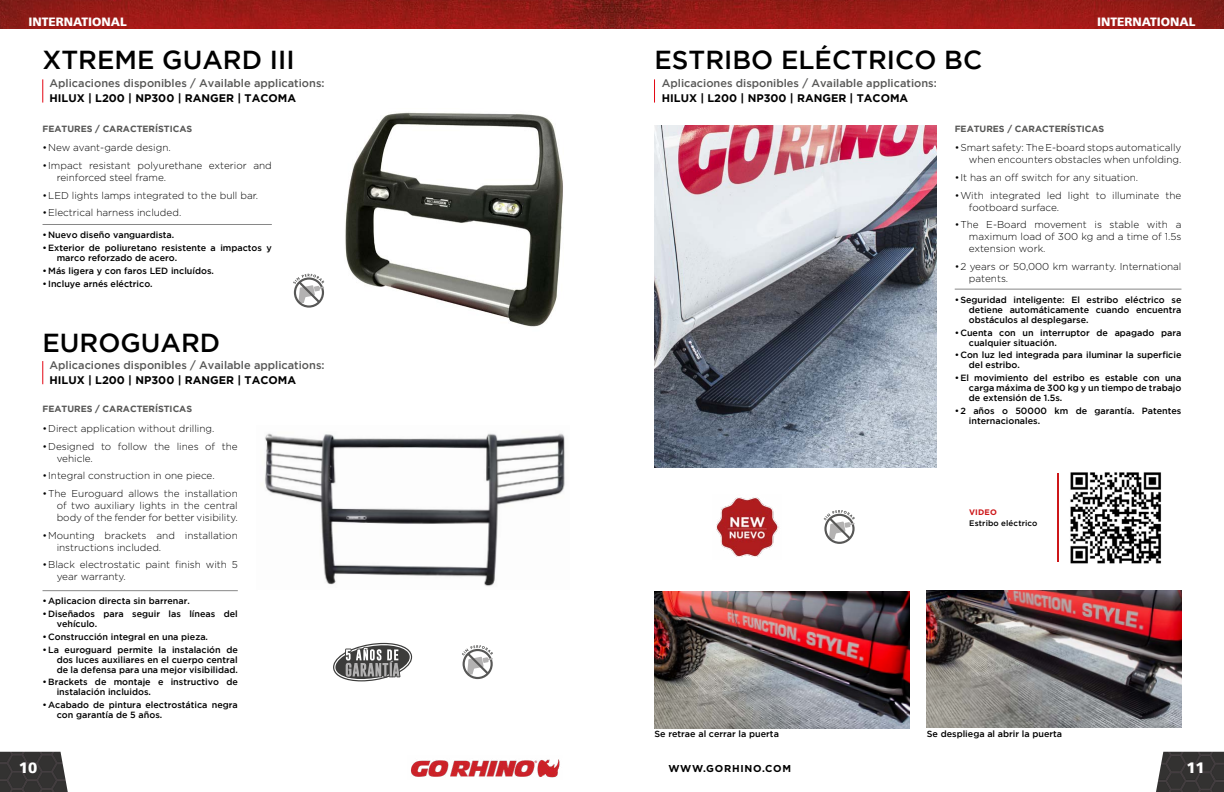
<style>
.page{position:relative;width:1224px;height:792px;background:#fff}
.page>*{position:absolute;margin:0;border:0;box-sizing:border-box;transform-origin:0 0}
.t1{font:500 26px "Gotham";color:#000}
.t2{font:900 15px "Frutiger";color:#fff}
.t3{font:900 12px "Frutiger";color:#fff}
.t4{font:500 11px "Gotham";color:#575756}
.t5{font:700 11px "Gotham";color:#000}
.t6{font:300 10px/12px "Gotham";color:#000}
.t7{font:700 10px "Gotham";letter-spacing:.075em;color:#000}
.t8{font:500 9px/10px "Gotham";color:#000}
.t9{font:700 9px "Gotham";color:#575756}
.t10{font:500 8px "Gotham";letter-spacing:.015em;color:#000}
.t11{font:700 8px "Gotham";letter-spacing:.02em;color:#cd1719}
</style>
<div class="page">
<img style="left:0;top:752px;width:68px;height:40px">
<img style="left:1156px;top:752px;width:68px;height:40px">
<img style="left:0;top:0;width:1224px;height:28px">
<img style="left:411px;top:759px;width:149px;height:19px">
<img style="left:265px;top:433px;width:300px;height:154px">
<img style="left:345px;top:112px;width:218px;height:215px">
<svg style="left:333px;top:643px;width:80px;height:38px"></svg>
<svg style="left:462px;top:645px;width:31px;height:34px"></svg>
<img style="left:654px;top:125px;width:283px;height:342px">
<img style="left:927px;top:591px;width:254px;height:137px">
<img style="left:655px;top:592px;width:254px;height:136px">
<img style="left:1070px;top:472px;width:91px;height:92px">
<hr style="left:1057px;top:473px;width:2px;height:88px;background:#cd1719">
<svg style="left:824px;top:510px;width:31px;height:34px"></svg>
<img style="left:716px;top:497px;width:63px;height:60px">
<svg style="left:293px;top:274px;width:31px;height:34px"></svg>
<hr style="left:43px;top:224px;width:229px;height:1px;background:#878787">
<hr style="left:43px;top:590px;width:195px;height:1px;background:#878787">
<hr style="left:955px;top:289px;width:226px;height:1px;background:#878787">
<svg style="left:43px;top:79px;width:1px;height:24px"></svg>
<svg style="left:43px;top:361px;width:1px;height:23px"></svg>
<svg style="left:654px;top:79px;width:1px;height:24px"></svg>
<h3 class="t3" style="left:28px;top:14px;width:100px">INTERNATIONAL</h3>
<h3 class="t3" style="left:1097px;top:14px;width:100px">INTERNATIONAL</h3>
<h1 class="t1" style="left:43px;top:45px;width:254px">XTREME GUARD III</h1>
<p class="t4" style="left:50px;top:77px;width:276px">Aplicaciones disponibles / Available applications:</p>
<p class="t5" style="left:50px;top:92px;width:248px">HILUX | L200 | NP300 | RANGER | TACOMA</p>
<p class="t9" style="left:43px;top:123px;width:151px">FEATURES / CARACTERÍSTICAS</p>
<p class="t6" style="left:43px;top:142px;width:130px">•New avant-garde design.</p>
<p class="t6" style="left:57px;top:159px;width:217px;text-indent:-14px">•Impact resistant polyurethane exterior and reinforced steel frame.</p>
<p class="t6" style="left:43px;top:189px;width:217px">•LED lights lamps integrated to the bull bar.</p>
<p class="t6" style="left:43px;top:207px;width:140px">•Electrical harness included.</p>
<p class="t8" style="left:43px;top:230px;width:133px">•Nuevo diseño vanguardista.</p>
<p class="t8" style="left:57px;top:243px;width:217px;text-indent:-14px">•Exterior de poliuretano resistente a impactos y marco reforzado de acero.</p>
<p class="t8" style="left:43px;top:266px;width:173px">•Más ligera y con faros LED incluídos.</p>
<p class="t8" style="left:43px;top:279px;width:112px">• Incluye arnés eléctrico.</p>
<h1 class="t1" style="left:43px;top:328px;width:179px">EUROGUARD</h1>
<p class="t4" style="left:50px;top:359px;width:276px">Aplicaciones disponibles / Available applications:</p>
<p class="t5" style="left:50px;top:374px;width:248px">HILUX | L200 | NP300 | RANGER | TACOMA</p>
<p class="t9" style="left:43px;top:404px;width:151px">FEATURES / CARACTERÍSTICAS</p>
<p class="t6" style="left:43px;top:422px;width:173px">•Direct application without drilling.</p>
<p class="t6" style="left:57px;top:440px;width:183px;text-indent:-14px">•Designed to follow the lines of the vehicle.</p>
<p class="t6" style="left:43px;top:470px;width:174px">•Integral construction in one piece.</p>
<p class="t6" style="left:57px;top:487px;width:183px;text-align:justify;text-indent:-14px">•The Euroguard allows the installation of two auxiliary lights in the central body of the fender for better visibility.</p>
<p class="t6" style="left:57px;top:529px;width:183px;text-indent:-14px">•Mounting brackets and installation instructions included.</p>
<p class="t6" style="left:57px;top:559px;width:183px;text-indent:-14px">•Black electrostatic paint finish with 5 year warranty.</p>
<p class="t8" style="left:43px;top:596px;width:149px">•Aplicacion directa sin barrenar.</p>
<p class="t8" style="left:57px;top:609px;width:183px;text-indent:-14px">•Diseñados para seguir las líneas del vehículo.</p>
<p class="t8" style="left:43px;top:631px;width:167px">•Construcción integral en una pieza.</p>
<p class="t8" style="left:57px;top:644px;width:183px;text-align:justify;text-indent:-14px">•La euroguard permite la instalación de dos luces auxiliares en el cuerpo central de la defensa para una mejor visibilidad.</p>
<p class="t8" style="left:57px;top:677px;width:183px;text-indent:-14px">•Brackets de montaje e instructivo de instalación incluidos.</p>
<p class="t8" style="left:57px;top:700px;width:183px;text-indent:-14px">•Acabado de pintura electrostática negra con garantía de 5 años.</p>
<h1 class="t1" style="left:655px;top:45px;width:329px">ESTRIBO ELÉCTRICO BC</h1>
<p class="t4" style="left:662px;top:77px;width:276px">Aplicaciones disponibles / Available applications:</p>
<p class="t5" style="left:662px;top:92px;width:248px">HILUX | L200 | NP300 | RANGER | TACOMA</p>
<p class="t9" style="left:955px;top:123px;width:151px">FEATURES / CARACTERÍSTICAS</p>
<p class="t6" style="left:955px;top:142px;width:228px;text-align:right">•Smart safety: The E-board stops automatically when encounters obstacles when unfolding.</p>
<p class="t6" style="left:955px;top:171px;width:185px">•It has an off switch for any situation.</p>
<p class="t6" style="left:969px;top:189px;width:214px;text-indent:-14px">•With integrated led light to illuminate the footboard surface.</p>
<p class="t6" style="left:969px;top:219px;width:214px;text-align:justify;text-indent:-14px">•The E-Board movement is stable with a maximum load of 300 kg and a time of 1.5s extension work.</p>
<p class="t6" style="left:969px;top:260px;width:214px;text-indent:-14px">•2 years or 50,000 km warranty. International patents.</p>
<p class="t8" style="left:969px;top:294px;width:214px;text-align:justify;text-indent:-14px">•Seguridad inteligente: El estribo eléctrico se detiene automáticamente cuando encuentra obstáculos al desplegarse.</p>
<p class="t8" style="left:969px;top:327px;width:214px;text-indent:-14px">•Cuenta con un interruptor de apagado para cualquier situación.</p>
<p class="t8" style="left:969px;top:350px;width:214px;text-indent:-14px">•Con luz led integrada para iluminar la superficie del estribo.</p>
<p class="t8" style="left:969px;top:373px;width:214px;text-align:justify;text-indent:-14px">•El movimiento del estribo es estable con una carga máxima de 300 kg y un tiempo de trabajo de extensión de 1.5s.</p>
<p class="t8" style="left:969px;top:406px;width:214px;text-indent:-14px">•2 años o 50000 km de garantía. Patentes internacionales.</p>
<p class="t11" style="left:969px;top:507px;width:29px">VIDEO</p>
<p class="t10" style="left:969px;top:518px;width:70px">Estribo eléctrico</p>
<p class="t8" style="left:655px;top:729px;width:126px">Se retrae al cerrar la puerta</p>
<p class="t8" style="left:927px;top:729px;width:137px">Se despliega al abrir la puerta</p>
<h2 class="t2" style="left:19px;top:759px;width:20px">10</h2>
<p class="t7" style="left:668px;top:763px;width:124px">WWW.GORHINO.COM</p>
<h2 class="t2" style="left:1186px;top:759px;width:20px">11</h2>
</div>
